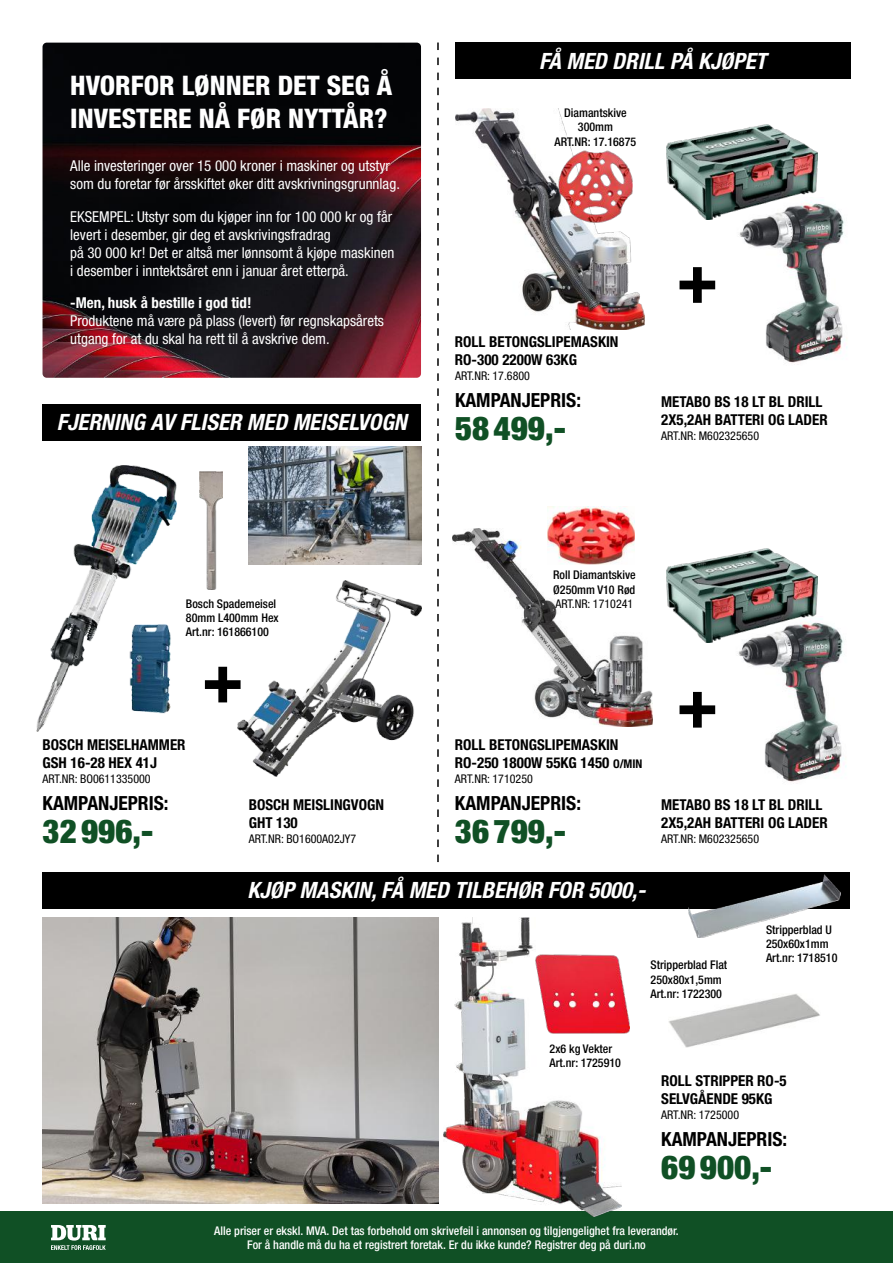
<style>
.page{position:relative;width:893px;height:1263px;background:#fff}
.page>*{position:absolute;margin:0;border:0;box-sizing:border-box;transform-origin:0 0}
.t1{font:700 condensed 70.5px "Helvetica Neue LT Pro";color:#000}
.t2{font:900 condensed 33px "Helvetica Neue LT Pro";color:#105025}
.t3{font:800 condensed 27px/32.4px "Helvetica Neue LT Pro";color:#fff}
.t4{font:italic 700 condensed 22.5px "Helvetica Neue LT Pro";color:#fff}
.t5{font:700 condensed 19.5px "Helvetica Neue LT Pro";color:#000}
.t6{font:condensed 15px/18px "Helvetica Neue LT Pro";color:#fff}
.t7{font:700 condensed 15px/18px "Helvetica Neue LT Pro";color:#000}
.t8{font:700 condensed 15px "Helvetica Neue LT Pro";color:#fff}
.t9{font:500 condensed 12px/14.4px "Helvetica Neue LT Pro";color:#000}
.t10{font:500 condensed 12px/14.4px "Helvetica Neue LT Pro";color:#fff;text-align:center}
.t11{font:condensed 12px "Helvetica Neue LT Pro";color:#000}
.s1{font-size:12px}
</style>
<div class="page">
<div style="left:0;top:1212px;width:893px;height:51px;background:#105025"></div>
<svg style="left:51px;top:1225px;width:55px;height:25px"></svg>
<img style="left:249px;top:447px;width:172px;height:117px">
<img style="left:43px;top:43px;width:378px;height:335px">
<svg style="left:437px;top:43px;width:2px;height:819px"></svg>
<img style="left:452px;top:529px;width:201px;height:198px">
<img style="left:547px;top:506px;width:88px;height:58px">
<img style="left:455px;top:108px;width:189px;height:222px">
<img style="left:558px;top:150px;width:75px;height:73px">
<img style="left:738px;top:623px;width:108px;height:159px">
<img style="left:739px;top:203px;width:108px;height:160px">
<div style="left:455px;top:43px;width:395px;height:36px;background:#000"></div>
<div style="left:43px;top:404px;width:378px;height:36px;background:#000"></div>
<div style="left:43px;top:872px;width:807px;height:36px;background:#000"></div>
<img style="left:43px;top:917px;width:395px;height:286px">
<img style="left:444px;top:917px;width:177px;height:300px">
<img style="left:535px;top:954px;width:94px;height:80px">
<img style="left:668px;top:994px;width:152px;height:54px">
<img style="left:688px;top:874px;width:152px;height:64px">
<img style="left:37px;top:466px;width:139px;height:266px">
<img style="left:237px;top:580px;width:185px;height:196px">
<img style="left:666px;top:548px;width:152px;height:95px">
<img style="left:666px;top:124px;width:152px;height:95px">
<img style="left:199px;top:472px;width:24px;height:117px">
<h3 class="t3" style="left:70px;top:69px;width:324px">HVORFOR LØNNER DET SEG Å<br>INVESTERE NÅ FØR NYTTÅR?</h3>
<p class="t6" style="left:70px;top:157px;width:331px">Alle investeringer over 15 000 kroner i maskiner og utstyr som du foretar før årsskiftet øker ditt avskrivningsgrunnlag.</p>
<p class="t6" style="left:70px;top:207px;width:326px">EKSEMPEL: Utstyr som du kjøper inn for 100 000 kr og får levert i desember, gir deg et avskrivingsfradrag<br>på 30 000 kr! Det er altså mer lønnsomt å kjøpe maskinen i desember i inntektsåret enn i januar året etterpå.</p>
<p class="t8" style="left:70px;top:294px;width:183px">-Men, husk å bestille i god tid!</p>
<p class="t6" style="left:70px;top:312px;width:315px">Produktene må være på plass (levert) før regnskapsårets utgang for at du skal ha rett til å avskrive dem.</p>
<h3 class="t4" style="left:57px;top:409px;width:352px">FJERNING AV FLISER MED MEISELVOGN</h3>
<h3 class="t4" style="left:539px;top:47px;width:229px">FÅ MED DRILL PÅ KJØPET</h3>
<p class="t9" style="left:555px;top:105px;width:83px;text-align:center">Diamantskive<br>300mm<br>ART.NR: 17.16875</p>
<p class="t7" style="left:455px;top:332px;width:165px">ROLL BETONGSLIPEMASKIN<br>RO-300 2200W 63KG</p>
<p class="t11" style="left:455px;top:369px;width:76px">ART.NR: 17.6800</p>
<h3 class="t5" style="left:455px;top:389px;width:128px">KAMPANJEPRIS:</h3>
<h2 class="t2" style="left:455px;top:409px;width:112px">58 499,-</h2>
<h1 class="t1" style="left:676px;top:236px;width:44px">+</h1>
<p class="t7" style="left:661px;top:393px;width:168px">METABO BS 18 LT BL DRILL<br>2X5,2AH BATTERI OG LADER</p>
<p class="t11" style="left:661px;top:429px;width:99px">ART.NR: M602325650</p>
<p class="t9" style="left:186px;top:596px;width:94px">Bosch Spademeisel<br>80mm L400mm Hex<br>Art.nr: 161866100</p>
<p class="t7" style="left:43px;top:735px;width:145px">BOSCH MEISELHAMMER<br>GSH 16-28 HEX 41J</p>
<h1 class="t1" style="left:202px;top:635px;width:44px">+</h1>
<p class="t9" style="left:553px;top:568px;width:84px">Roll Diamantskive<br>Ø250mm V10 Rød</p>
<p class="t11" style="left:555px;top:597px;width:79px">ART.NR: 1710241</p>
<p class="t7" style="left:455px;top:735px;width:189px">ROLL BETONGSLIPEMASKIN<br>RO-250 1800W 55KG 1450 <span class="s1">O/MIN</span></p>
<h1 class="t1" style="left:676px;top:660px;width:44px">+</h1>
<p class="t11" style="left:43px;top:772px;width:110px">ART.NR: BO0611335000</p>
<p class="t11" style="left:455px;top:772px;width:79px">ART.NR: 1710250</p>
<h3 class="t5" style="left:43px;top:791px;width:128px">KAMPANJEPRIS:</h3>
<h2 class="t2" style="left:43px;top:812px;width:112px">32996,-</h2>
<p class="t7" style="left:249px;top:795px;width:137px">BOSCH MEISLINGVOGN<br>GHT 130</p>
<p class="t11" style="left:249px;top:832px;width:109px">ART.NR: BO1600A02JY7</p>
<h3 class="t5" style="left:455px;top:791px;width:128px">KAMPANJEPRIS:</h3>
<h2 class="t2" style="left:455px;top:812px;width:112px">36 799,-</h2>
<h3 class="t4" style="left:247px;top:877px;width:400px">KJØP MASKIN, FÅ MED TILBEHØR FOR 5000,-</h3>
<p class="t7" style="left:661px;top:795px;width:168px">METABO BS 18 LT BL DRILL<br>2X5,2AH BATTERI OG LADER</p>
<p class="t11" style="left:661px;top:832px;width:99px">ART.NR: M602325650</p>
<p class="t9" style="left:550px;top:1041px;width:73px">2x6 kg Vekter<br>Art.nr: 1725910</p>
<p class="t9" style="left:651px;top:958px;width:78px">Stripperblad Flat<br>250x80x1,5mm<br>Art.nr: 1722300</p>
<p class="t9" style="left:766px;top:922px;width:73px">Stripperblad U<br>250x60x1mm<br>Art.nr: 1718510</p>
<p class="t7" style="left:661px;top:1071px;width:127px">ROLL STRIPPER RO-5<br>SELVGÅENDE 95KG</p>
<p class="t11" style="left:661px;top:1108px;width:79px">ART.NR: 1725000</p>
<h3 class="t5" style="left:661px;top:1127px;width:128px">KAMPANJEPRIS:</h3>
<h2 class="t2" style="left:661px;top:1148px;width:112px">69 900,-</h2>
<p class="t10" style="left:214px;top:1223px;width:466px">Alle priser er ekskl. MVA. Det tas forbehold om skrivefeil i annonsen og tilgjengelighet fra leverandør.<br>For å handle må du ha et registrert foretak. Er du ikke kunde? Registrer deg på duri.no</p>
</div>
